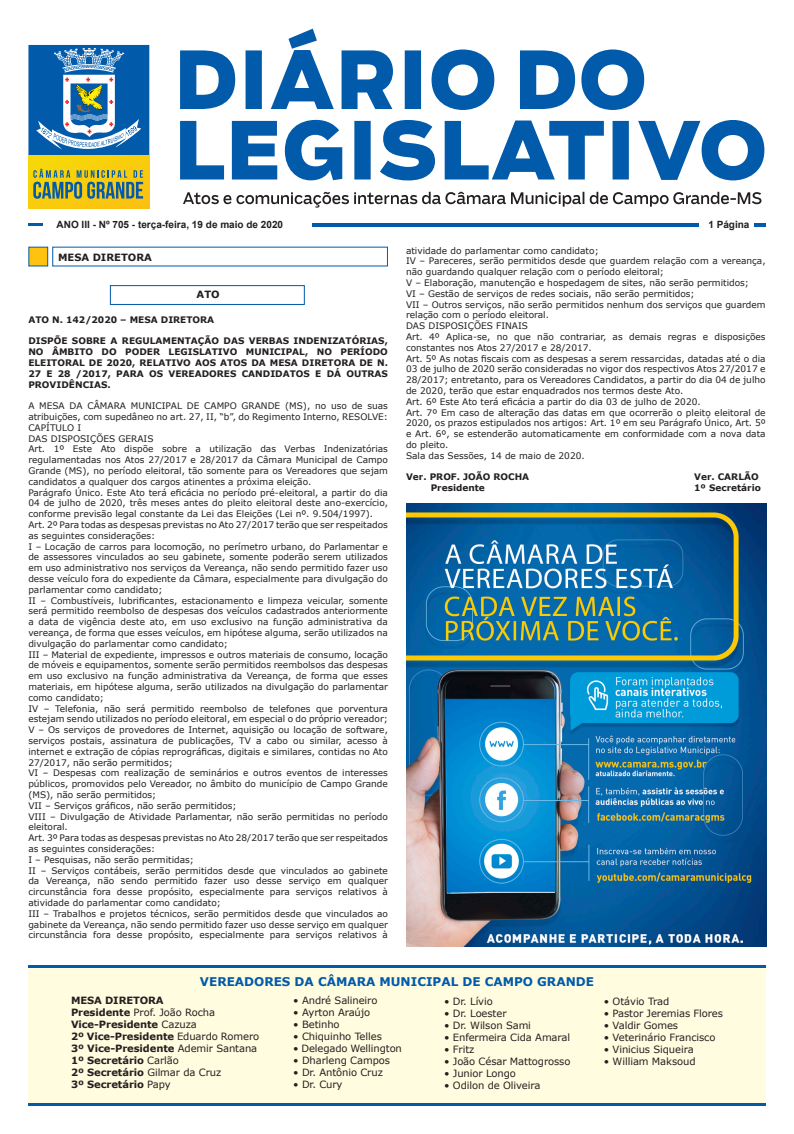
<style>
.page{position:relative;width:794px;height:1134px;background:#fff}
.page>*{position:absolute;margin:0;border:0;box-sizing:border-box;transform-origin:0 0}
.t1{font:700 12px "Verdana";color:#015aaa}
.t2{font:10px "Verdana";letter-spacing:-.01em;color:#231f20}
.Título_Seção{font:700 10px/12px "Verdana";letter-spacing:-.01em;color:#231f20}
.t3{font:700 10px "Arial";color:#231f20}
.t4{font:9px/10.8px "Verdana";color:#231f20}
.t5{font:9px/10.8px "Verdana";color:#222;text-align:justify}
.t6{font:700 9px/10.8px "Verdana";color:#231f20;text-align:justify}
.s1{color:#231f20}
.s2{font-weight:400}
</style>
<div class="page">
<div style="left:28px;top:965px;width:737px;height:138px;background:#fffce0"></div>
<hr style="left:28px;top:1103px;width:737px;height:3px;background:#015aaa">
<svg style="left:180px;top:29px;width:584px;height:151px"></svg>
<svg style="left:183px;top:192px;width:578px;height:16px"></svg>
<div style="left:29px;top:155px;width:120px;height:53px;background:#f9ce0c"></div>
<svg style="left:33px;top:169px;width:110px;height:30px"></svg>
<svg style="left:28px;top:45px;width:121px;height:110px;background:#3e80b7"></svg>
<hr style="left:28px;top:223px;width:14px;height:3px;background:#015aaa">
<hr style="left:312px;top:223px;width:386px;height:3px;background:#015aaa">
<svg style="left:754px;top:223px;width:11px;height:3px"></svg>
<hr style="left:28px;top:965px;width:737px;height:3px;background:#015aaa">
<div style="left:28px;top:247px;width:20px;height:19px;background:#fec210"></div>
<div style="left:110px;top:285px;width:195px;height:20px;background:#fff;border:1px solid #015aaa"></div>
<img style="left:406px;top:503px;width:361px;height:444px">
<p class="t3" style="left:57px;top:217px;width:228px">ANO III - Nº 705 - terça-feira, 19 de maio de 2020</p>
<p class="t3" style="left:708px;top:217px;width:43px">1 Página</p>
<p class="Título_Seção" style="left:58px;top:251px;width:95px">MESA DIRETORA</p>
<p class="Título_Seção" style="left:197px;top:288px;width:25px">ATO</p>
<p class="t6" style="left:28px;top:314px;width:187px">ATO N. 142/2020 – MESA DIRETORA</p>
<p class="t6" style="left:28px;top:335px;width:361px">DISPÕE SOBRE A REGULAMENTAÇÃO DAS VERBAS INDENIZATÓRIAS, NO ÂMBITO DO PODER LEGISLATIVO MUNICIPAL, NO PERÍODO ELEITORAL DE 2020, RELATIVO AOS ATOS DA MESA DIRETORA DE N.<br>27 E 28 /2017, PARA OS VEREADORES CANDIDATOS E DÁ OUTRAS PROVIDÊNCIAS.</p>
<p class="t4" style="left:28px;top:400px;width:361px">A MESA DA CÂMARA MUNICIPAL DE CAMPO GRANDE (MS), no uso de suas atribuições, com supedâneo no art. 27, II, “b”, do Regimento Interno, RESOLVE:</p>
<p class="t4" style="left:28px;top:422px;width:54px">CAPÍTULO I</p>
<p class="t4" style="left:28px;top:433px;width:127px">DAS DISPOSIÇÕES GERAIS</p>
<p class="t4" style="left:28px;top:444px;width:361px;text-align:justify">Art. 1º Este Ato dispõe sobre a utilização das Verbas Indenizatórias regulamentadas nos Atos 27/2017 e 28/2017 da Câmara Municipal de Campo Grande (MS), no período eleitoral, tão somente para os Vereadores que sejam candidatos a qualquer dos cargos atinentes a próxima eleição.</p>
<p class="t4" style="left:28px;top:487px;width:361px;text-align:justify">Parágrafo Único. Este Ato terá eficácia no período pré-eleitoral, a partir do dia 04 de julho de 2020, três meses antes do pleito eleitoral deste ano-exercício, conforme previsão legal constante da Lei das Eleições (Lei nº. 9.504/1997).</p>
<p class="t4" style="left:28px;top:519px;width:361px">Art. 2º Para todas as despesas previstas no Ato 27/2017 terão que ser respeitados as seguintes considerações:</p>
<p class="t5" style="left:28px;top:541px;width:361px">I – Locação de carros para locomoção, no perímetro urbano, do Parlamentar e de assessores vinculados ao seu gabinete, somente poderão serem utilizados em uso administrativo nos serviços da Vereança, não sendo permitido fazer uso desse veículo fora do expediente da Câmara, especialmente para divulgação do parlamentar como candidato;</p>
<p class="t5" style="left:28px;top:595px;width:361px">II – Combustíveis, lubrificantes, estacionamento e limpeza veicular, somente será permitido reembolso de despesas dos veículos cadastrados anteriormente a data de vigência deste ato, em uso exclusivo na função administrativa da vereança, de forma que esses veículos, em hipótese alguma, serão utilizados na divulgação do parlamentar como candidato;</p>
<p class="t5" style="left:28px;top:649px;width:361px"><span class="s1">III – Material de expediente, impressos e outros materiais de consumo, locação de móveis e equipamentos</span>, somente serão permitidos reembolsos das despesas em uso exclusivo na função administrativa da Vereança, de forma que esses materiais, em hipótese alguma, serão utilizados na divulgação do parlamentar como candidato;</p>
<p class="t4" style="left:28px;top:703px;width:361px">IV – Telefonia, não será permitido reembolso de telefones que porventura estejam sendo utilizados no período eleitoral, em especial o do próprio vereador;</p>
<p class="t4" style="left:28px;top:724px;width:361px;text-align:justify">V – Os serviços de provedores de Internet, aquisição ou locação de software, serviços postais, assinatura de publicações, TV a cabo ou similar, acesso à internet e extração de cópias reprográficas, digitais e similares, contidas no Ato 27/2017, não serão permitidos;</p>
<p class="t4" style="left:28px;top:768px;width:361px;text-align:justify">VI – Despesas com realização de seminários e outros eventos de interesses públicos, promovidos pelo Vereador, no âmbito do município de Campo Grande (MS), não serão permitidos;</p>
<p class="t4" style="left:28px;top:800px;width:210px">VII – Serviços gráficos, não serão permitidos;</p>
<p class="t4" style="left:28px;top:811px;width:361px">VIII – Divulgação de Atividade Parlamentar, não serão permitidas no período eleitoral.</p>
<p class="t4" style="left:28px;top:832px;width:361px">Art. 3º Para todas as despesas previstas no Ato 28/2017 terão que ser respeitados as seguintes considerações:</p>
<p class="t4" style="left:28px;top:854px;width:167px">I – Pesquisas, não serão permitidas;</p>
<p class="t4" style="left:28px;top:865px;width:361px;text-align:justify">II – Serviços contábeis, serão permitidos desde que vinculados ao gabinete da Vereança, não sendo permitido fazer uso desse serviço em qualquer circunstância fora desse propósito, especialmente para serviços relativos à atividade do parlamentar como candidato;</p>
<p class="t4" style="left:28px;top:908px;width:361px;text-align:justify">III – Trabalhos e projetos técnicos, serão permitidos desde que vinculados ao gabinete da Vereança, não sendo permitido fazer uso desse serviço em qualquer circunstância fora desse propósito, especialmente para serviços relativos à</p>
<p class="t4" style="left:406px;top:245px;width:194px">atividade do parlamentar como candidato;</p>
<p class="t4" style="left:406px;top:256px;width:361px">IV – Pareceres, serão permitidos desde que guardem relação com a vereança, não guardando qualquer relação com o período eleitoral;</p>
<p class="t4" style="left:406px;top:277px;width:344px">V – Elaboração, manutenção e hospedagem de sites, não serão permitidos;</p>
<p class="t4" style="left:406px;top:288px;width:290px">VI – Gestão de serviços de redes sociais, não serão permitidos;</p>
<p class="t4" style="left:406px;top:299px;width:361px">VII – Outros serviços, não serão permitidos nenhum dos serviços que guardem relação com o período eleitoral.</p>
<p class="t4" style="left:406px;top:320px;width:123px">DAS DISPOSIÇÕES FINAIS</p>
<p class="t4" style="left:406px;top:331px;width:361px">Art. 4º Aplica-se, no que não contrariar, as demais regras e disposições constantes nos Atos 27/2017 e 28/2017.</p>
<p class="t4" style="left:406px;top:353px;width:361px;text-align:justify">Art. 5º As notas fiscais com as despesas a serem ressarcidas, datadas até o dia 03 de julho de 2020 serão consideradas no vigor dos respectivos Atos 27/2017 e 28/2017; entretanto, para os Vereadores Candidatos, a partir do dia 04 de julho de 2020, terão que estar enquadrados nos termos deste Ato.</p>
<p class="t4" style="left:406px;top:396px;width:296px">Art. 6º Este Ato terá eficácia a partir do dia 03 de julho de 2020.</p>
<p class="t4" style="left:406px;top:407px;width:361px;text-align:justify">Art. 7º Em caso de alteração das datas em que ocorrerão o pleito eleitoral de 2020, os prazos estipulados nos artigos: Art. 1º em seu Parágrafo Único, Art. 5º e Art. 6º, se estenderão automaticamente em conformidade com a nova data do pleito.</p>
<p class="t4" style="left:406px;top:450px;width:180px">Sala das Sessões, 14 de maio de 2020.</p>
<p class="t6" style="left:406px;top:471px;width:125px">Ver. PROF. JOÃO ROCHA</p>
<p class="t6" style="left:694px;top:471px;width:66px">Ver. CARLÃO</p>
<p class="t6" style="left:431px;top:482px;width:56px">Presidente</p>
<p class="t6" style="left:694px;top:482px;width:68px">1º Secretário</p>
<h1 class="t1" style="left:200px;top:973px;width:395px">VEREADORES DA CÂMARA MUNICIPAL DE CAMPO GRANDE</h1>
<p class="Título_Seção" style="left:71px;top:994px;width:190px">MESA DIRETORA<br>Presidente <span class="s2">Prof. João Rocha<br></span>Vice-Presidente <span class="s2">Cazuza<br></span>2º Vice-Presidente <span class="s2">Eduardo Romero<br></span>3º Vice-Presidente <span class="s2">Ademir Santana<br></span>1º Secretário <span class="s2">Carlão<br></span>2º Secretário <span class="s2">Gilmar da Cruz<br></span>3º Secretário <span class="s2">Papy</span></p>
<p class="t2" style="left:293px;top:994px;width:86px">• André Salineiro</p>
<p class="t2" style="left:444px;top:994px;width:50px">• Dr. Lívio</p>
<p class="t2" style="left:444px;top:1006px;width:64px">• Dr. Loester</p>
<p class="t2" style="left:444px;top:1018px;width:88px">• Dr. Wilson Sami</p>
<p class="t2" style="left:444px;top:1030px;width:128px">• Enfermeira Cida Amaral</p>
<p class="t2" style="left:444px;top:1042px;width:32px">• Fritz</p>
<p class="t2" style="left:444px;top:1054px;width:128px">• João César Mattogrosso</p>
<p class="t2" style="left:444px;top:1066px;width:73px">• Junior Longo</p>
<p class="t2" style="left:444px;top:1078px;width:98px">• Odilon de Oliveira</p>
<p class="t2" style="left:293px;top:1006px;width:78px">• Ayrton Araújo</p>
<p class="t2" style="left:293px;top:1018px;width:48px">• Betinho</p>
<p class="t2" style="left:293px;top:1030px;width:90px">• Chiquinho Telles</p>
<p class="t2" style="left:293px;top:1042px;width:110px">• Delegado Wellington</p>
<p class="t2" style="left:293px;top:1054px;width:98px">• Dharleng Campos</p>
<p class="t2" style="left:293px;top:1066px;width:91px">• Dr. Antônio Cruz</p>
<p class="t2" style="left:293px;top:1078px;width:51px">• Dr. Cury</p>
<p class="t2" style="left:604px;top:994px;width:67px">• Otávio Trad</p>
<p class="t2" style="left:604px;top:1006px;width:121px">• Pastor Jeremias Flores</p>
<p class="t2" style="left:604px;top:1018px;width:76px">• Valdir Gomes</p>
<p class="t2" style="left:604px;top:1030px;width:113px">• Veterinário Francisco</p>
<p class="t2" style="left:604px;top:1042px;width:91px">• Vinicius Siqueira</p>
<p class="t2" style="left:604px;top:1054px;width:93px">• William Maksoud</p>
</div>
